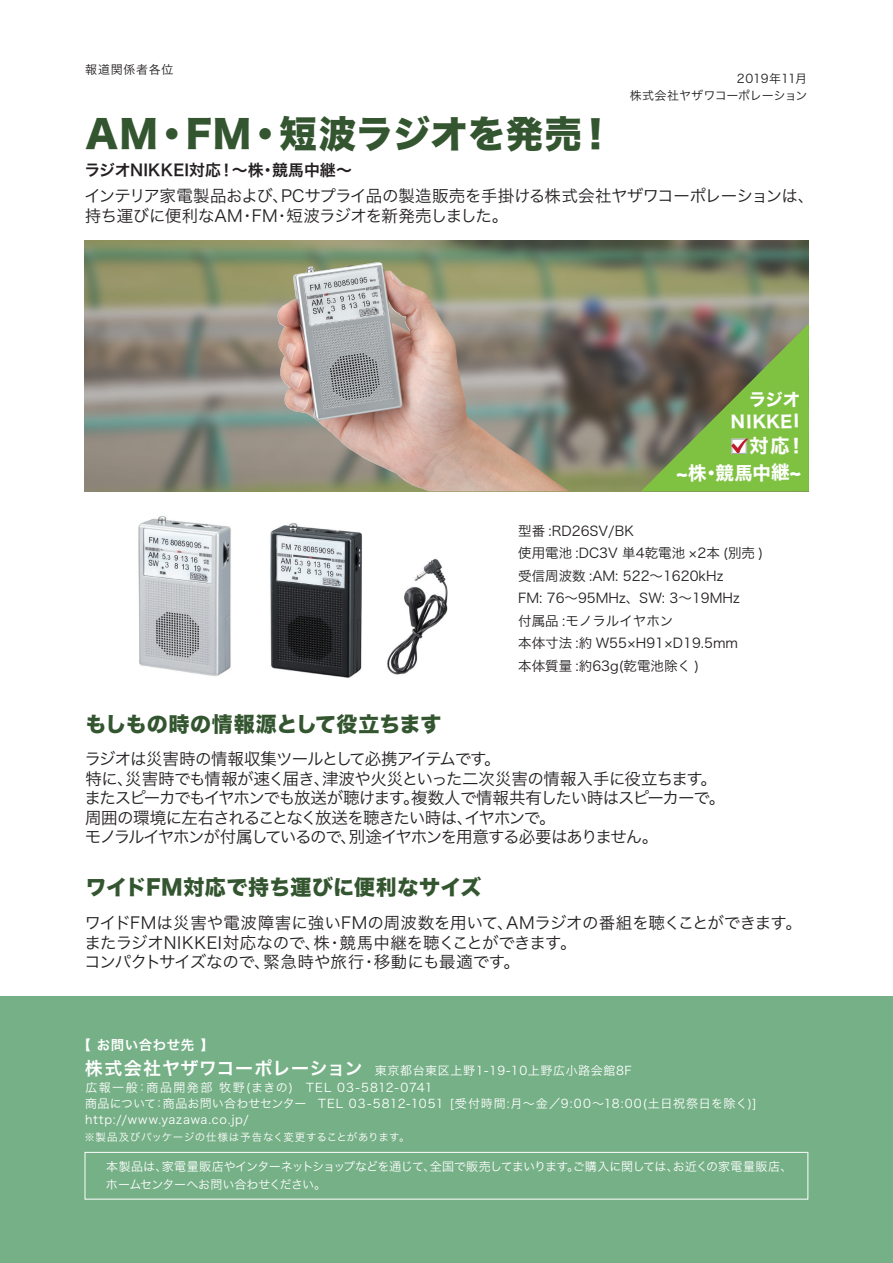
<style>
.page{position:relative;width:893px;height:1263px;background:#fff}
.page>*{position:absolute;margin:0;border:0;box-sizing:border-box;transform-origin:0 0}
.t1{font:37.5px "Hira Kaku Std W8";letter-spacing:.01em;color:#33552f}
.t2{font:21px "Hira Kaku Std W8";letter-spacing:.01em;color:#33552f}
.t3{font:19.2px "Hiragino Sans W7";color:#fff}
.t4{font:18.6px "Hiragino Sans W7";color:#fff}
.t5{font:17.4px "Hiragino Sans W7";color:#fff}
.t6{font:16.8px "Hiragino Sans W7";color:#fff}
.t7{font:16.5px/19.5px "Hira Kaku Pro W3";letter-spacing:-.07em;color:#231f20}
.t8{font:16.5px/19.5px "Hira Kaku Pro W3";letter-spacing:-.01em;color:#231f20}
.t9{font:16.5px/19.5px "Hira Kaku Pro W3";letter-spacing:-.035em;color:#231f20}
.t10{font:15.9px "Hira Kaku Pro W6";letter-spacing:.01em;color:#231f20}
.t11{font:13.5px/22.5px "Hira Kaku Pro W3";color:#231f20}
.t12{font:13.5px "Hira Kaku Pro W6";letter-spacing:.04em;color:#fff}
.t13{font:12px/15.9px "Hira Kaku Pro W3";letter-spacing:.055em;color:#fff}
.t14{font:12px/18px "Hira Kaku Pro W3";letter-spacing:-.035em;color:#fff}
.t15{font:12px "Hira Kaku Pro W3";letter-spacing:.05em;color:#fff}
.t16{font:12px "Hira Kaku Pro W3";letter-spacing:-.015em;color:#231f20}
.t17{font:12px "Hira Kaku Pro W3";letter-spacing:.06em;color:#231f20}
.t18{font:10.5px "Hira Kaku Pro W3";letter-spacing:.06em;color:#fff}
.s1{font-family:"Hira Kaku Pro W6";font-size:18px}
</style>
<div class="page">
<svg style="left:84px;top:240px;width:724px;height:251px;background:#838571"></svg>
<img style="left:276px;top:262px;width:293px;height:229px">
<div style="left:0;top:996px;width:893px;height:267px;background:#76b087"></div>
<div style="left:85px;top:1152px;width:723px;height:47px;border:1px solid #fff"></div>
<img style="left:138px;top:516px;width:93px;height:161px">
<img style="left:270px;top:523px;width:92px;height:155px">
<img style="left:387px;top:559px;width:61px;height:116px">
<svg style="left:641px;top:324px;width:168px;height:167px;background:#759150"></svg>
<p class="t17" style="left:85px;top:59px;width:90px">報道関係者各位</p>
<p class="t16" style="left:737px;top:68px;width:72px">2019年11月</p>
<p class="t16" style="left:630px;top:85px;width:179px">株式会社ヤザワコーポレーション</p>
<h1 class="t1" style="left:85px;top:114px;width:530px">AM・FM・短波ラジオを発売！</h1>
<p class="t10" style="left:85px;top:156px;width:269px">ラジオNIKKEI対応！～株・競馬中継～</p>
<p class="t9" style="left:84px;top:185px;width:731px">インテリア家電製品および、PCサプライ品の製造販売を手掛ける株式会社ヤザワコーポレーションは、持ち運びに便利なAM・FM・短波ラジオを新発売しました。</p>
<p class="t5" style="left:749px;top:386px;width:53px">ラジオ</p>
<p class="t6" style="left:731px;top:409px;width:70px;rotate:-1deg">NIKKEI</p>
<p class="t4" style="left:676px;top:458px;width:127px">~株・競馬中継~</p>
<p class="t3" style="left:749px;top:431px;width:52px">対応!</p>
<p class="t11" style="left:518px;top:518px;width:246px">型番 :RD26SV/BK<br>使用電池 :DC3V 単4乾電池 ×2本 (別売 )受信周波数 :AM: 522～1620kHz<br>FM: 76～95MHz、SW: 3～19MHz<br>付属品 :モノラルイヤホン<br>本体寸法 :約 W55×H91×D19.5mm<br>本体質量 :約63g(乾電池除く )</p>
<p class="t2" style="left:85px;top:713px;width:358px">もしもの時の情報源として役立ちます</p>
<p class="t7" style="left:84px;top:748px;width:642px">ラジオは災害時の情報収集ツールとして必携アイテムです。<br>特に、災害時でも情報が速く届き、津波や火災といった二次災害の情報入手に役立ちます。またスピーカでもイヤホンでも放送が聴けます。複数人で情報共有したい時はスピーカーで。周囲の環境に左右されることなく放送を聴きたい時は、イヤホンで。<br>モノラルイヤホンが付属しているので、別途イヤホンを用意する必要はありません。</p>
<p class="t2" style="left:85px;top:876px;width:398px">ワイドFM対応で持ち運びに便利なサイズ</p>
<p class="t8" style="left:84px;top:912px;width:719px">ワイドFMは災害や電波障害に強いFMの周波数を用いて、AMラジオの番組を聴くことができます。またラジオNIKKEI対応なので、株・競馬中継を聴くことができます。<br>コンパクトサイズなので、緊急時や旅行・移動にも最適です。</p>
<p class="t12" style="left:77px;top:1033px;width:138px">【 お問い合わせ先 】</p>
<p class="t13" style="left:85px;top:1078px;width:673px">広報一般：商品開発部 牧野(まきの) TEL 03-5812-0741<br>商品について：商品お問い合わせセンター TEL 03-5812-1051 [受付時間:月～金／9:00～18:00(土日祝祭日を除く)] http://www.yazawa.co.jp/</p>
<p class="t15" style="left:85px;top:1059px;width:548px"><span class="s1">株式会社ヤザワコーポレーション</span> 東京都台東区上野1-19-10上野広小路会館8F</p>
<p class="t18" style="left:85px;top:1128px;width:326px">※製品及びパッケージの仕様は予告なく変更することがあります。</p>
<p class="t14" style="left:106px;top:1156px;width:688px">本製品は、家電量販店やインターネットショップなどを通じて、全国で販売してまいります。ご購入に関しては、お近くの家電量販店、ホームセンターへお問い合わせください。</p>
</div>
